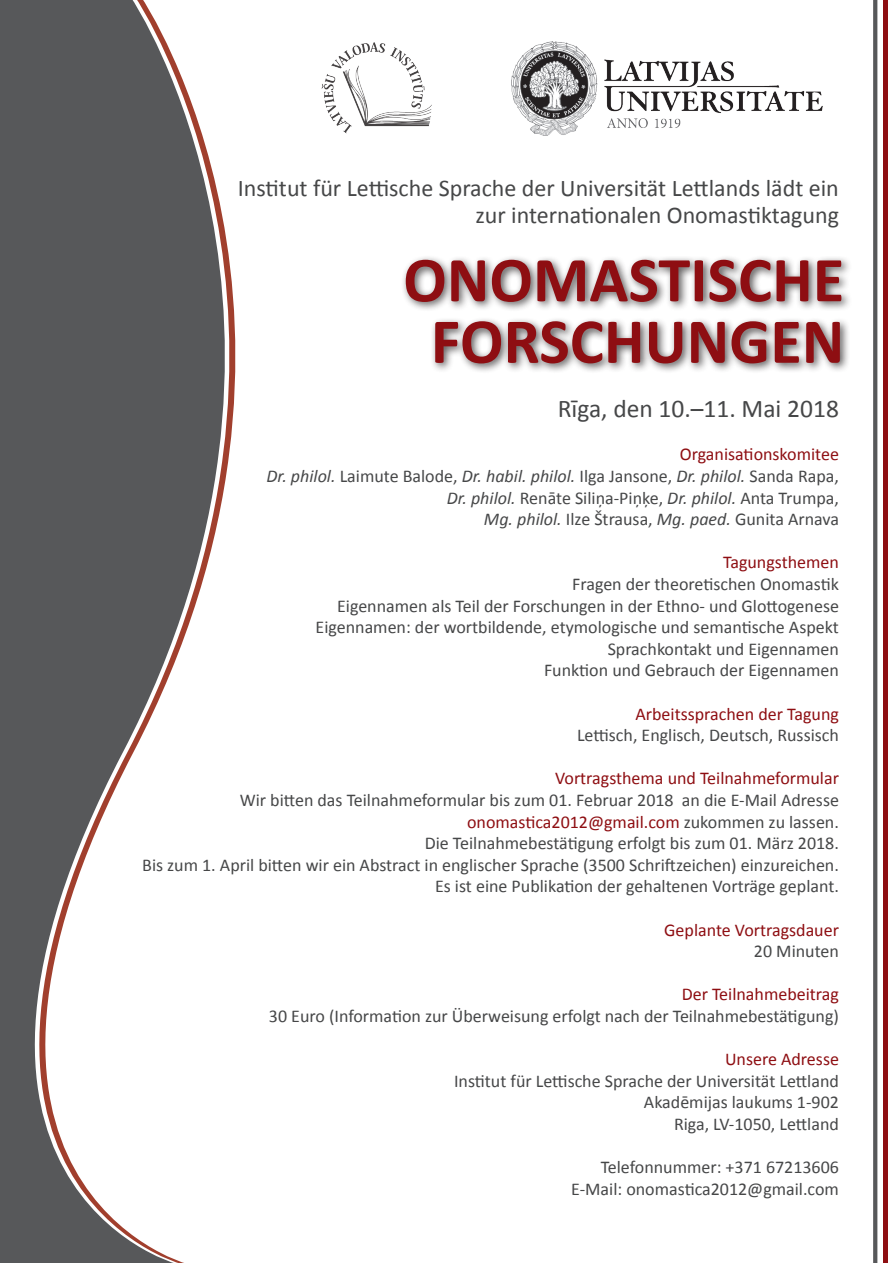
<style>
.page{position:relative;width:893px;height:1263px;background:#fff}
.page>*{position:absolute;margin:0;border:0;box-sizing:border-box;transform-origin:0 0}
.t1{font:700 64.5px "Calibri";color:#8e0e12}
.t2{font:25.5px "Calibri";color:#464748}
.t3{font:24px "Calibri";color:#464748}
.t4{font:18px "Calibri";color:#464748}
.t5{font:18px "Calibri";color:#8e0e12}
.t6{font:italic 18px "Calibri";color:#464748}
.s1{font-style:normal}
.s2{font-style:italic}
.s3{color:#464748}
</style>
<div class="page">
<div style="left:401px;top:255px;width:451px;height:119px;background:#231f20;opacity:.75"></div>
<svg style="left:0;top:0;width:236px;height:1263px;fill:#57585a"></svg>
<svg style="left:873px;top:0;width:4px;height:1263px;background:#5d5e60"></svg>
<hr style="left:883px;top:0;width:4px;height:1263px;background:#8e0e12">
<img style="left:511px;top:41px;width:312px;height:94px">
<img style="left:321px;top:42px;width:111px;height:92px">
<p class="t3" style="left:238px;top:173px;width:603px">Institut für Lettische Sprache der Universität Lettlands lädt ein</p>
<p class="t3" style="left:476px;top:200px;width:365px">zur internationalen Onomastiktagung</p>
<p class="t1" style="left:403px;top:239px;width:442px">ONOMASTISCHE</p>
<p class="t1" style="left:431px;top:300px;width:415px">FORSCHUNGEN</p>
<p class="t2" style="left:558px;top:393px;width:283px">Rīga, den 10.–11. Mai 2018</p>
<p class="t5" style="left:680px;top:443px;width:161px">Organisationskomitee</p>
<p class="t6" style="left:267px;top:464px;width:574px">Dr. philol. <span class="s1">Laimute Balode,</span> Dr. habil. philol. <span class="s1">Ilga Jansone,</span> Dr. philol. <span class="s1">Sanda Rapa,</span></p>
<p class="t4" style="left:447px;top:486px;width:394px"><span class="s2">Dr. philol.</span> Renāte Siliņa-Piņķe, <span class="s2">Dr. philol.</span> Anta Trumpa,</p>
<p class="t4" style="left:484px;top:508px;width:357px"><span class="s2">Mg. philol.</span> Ilze Štrausa, <span class="s2">Mg. paed.</span> Gunita Arnava</p>
<p class="t5" style="left:723px;top:551px;width:117px">Tagungsthemen</p>
<p class="t4" style="left:572px;top:573px;width:268px">Fragen der theoretischen Onomastik</p>
<p class="t4" style="left:337px;top:594px;width:503px">Eigennamen als Teil der Forschungen in der Ethno- und Glottogenese</p>
<p class="t4" style="left:316px;top:616px;width:525px">Eigennamen: der wortbildende, etymologische und semantische Aspekt</p>
<p class="t4" style="left:608px;top:637px;width:233px">Sprachkontakt und Eigennamen</p>
<p class="t4" style="left:544px;top:659px;width:296px">Funktion und Gebrauch der Eigennamen</p>
<p class="t5" style="left:635px;top:702px;width:205px">Arbeitssprachen der Tagung</p>
<p class="t4" style="left:577px;top:724px;width:263px">Lettisch, Englisch, Deutsch, Russisch</p>
<p class="t5" style="left:555px;top:767px;width:285px">Vortragsthema und Teilnahmeformular</p>
<p class="t4" style="left:240px;top:789px;width:601px">Wir bitten das Teilnahmeformular bis zum 01. Februar 2018 an die E-Mail Adresse</p>
<p class="t5" style="left:467px;top:810px;width:373px">onomastica2012@gmail.com <span class="s3">zukommen zu lassen.</span></p>
<p class="t4" style="left:425px;top:832px;width:416px">Die Teilnahmebestätigung erfolgt bis zum 01. März 2018.</p>
<p class="t4" style="left:142px;top:853px;width:698px">Bis zum 1. April bitten wir ein Abstract in englischer Sprache (3500 Schriftzeichen) einzureichen.</p>
<p class="t4" style="left:435px;top:875px;width:405px">Es ist eine Publikation der gehaltenen Vorträge geplant.</p>
<p class="t5" style="left:664px;top:918px;width:176px">Geplante Vortragsdauer</p>
<p class="t4" style="left:754px;top:940px;width:86px">20 Minuten</p>
<p class="t5" style="left:682px;top:983px;width:159px">Der Teilnahmebeitrag</p>
<p class="t4" style="left:269px;top:1005px;width:572px">30 Euro (Information zur Überweisung erfolgt nach der Teilnahmebestätigung)</p>
<p class="t5" style="left:725px;top:1048px;width:115px">Unsere Adresse</p>
<p class="t4" style="left:454px;top:1069px;width:386px">Institut für Lettische Sprache der Universität Lettland</p>
<p class="t4" style="left:644px;top:1091px;width:196px">Akadēmijas laukums 1-902</p>
<p class="t4" style="left:674px;top:1113px;width:166px">Riga, LV-1050, Lettland</p>
<p class="t4" style="left:601px;top:1156px;width:240px">Telefonnummer: +371 67213606</p>
<p class="t4" style="left:571px;top:1177px;width:269px">E-Mail: onomastica2012@gmail.com</p>
</div>
